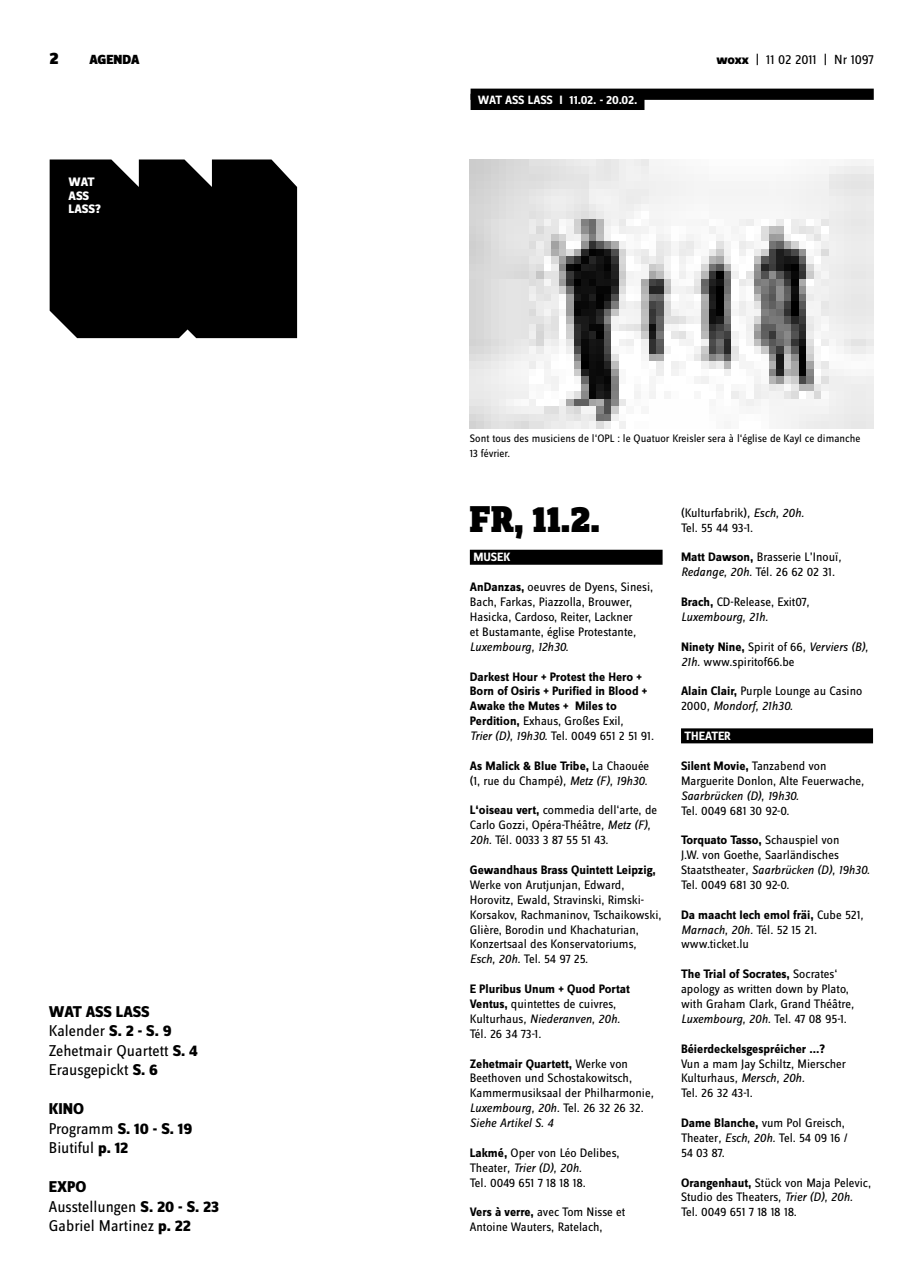
<style>
.page{position:relative;width:922px;height:1276px;background:#fff}
.page>*{position:absolute;margin:0;border:0;box-sizing:border-box;transform-origin:0 0}
.t1{font:900 38.75px "Zine Slab Dis";color:#000}
.t2{font:900 17.5px "Zine Sans Dis";color:#000}
.t3{font:16.25px/19.5px "Zine Sans Dis";color:#000}
.t4{font:800 16.25px/19.5px "Zine Sans Dis";color:#000}
.t5{font:13.75px "Zine Sans Dis";color:#000}
.t6{font:900 13.75px "Zine Sans Dis";color:#000}
.t7{font:12.75px/14.9px "Zine Sans Dis";color:#000}
.t8{font:700 12.75px/14.9px "Zine Sans Dis";color:#000}
.t9{font:800 12.75px/13.8px "Zine Sans Dis";letter-spacing:-.01em;color:#fff}
.t10{font:700 12.5px "Zine Sans Dis";letter-spacing:-.01em;color:#fff}
.t11{font:11.25px/14.9px "Zine Sans Dis";color:#000}
.s1{font-weight:800}
.s2{font-weight:400}
.s3{font-weight:700}
.s4{font-style:italic}
.s5{font-weight:400;font-style:italic}
</style>
<div class="page">
<div style="left:469px;top:550px;width:193px;height:15px;background:#000"></div>
<div style="left:680px;top:728px;width:192px;height:15px;background:#000"></div>
<div style="left:50px;top:159px;width:247px;height:179px;background:#000"></div>
<div style="left:470px;top:89px;width:403px;height:11px;background:#000"></div>
<div style="left:470px;top:94px;width:174px;height:16px;background:#000"></div>
<img style="left:469px;top:159px;width:403px;height:269px">
<h2 class="t2" style="left:50px;top:49px;width:11px">2</h2>
<p class="t6" style="left:89px;top:53px;width:52px">AGENDA</p>
<p class="t5" style="left:716px;top:53px;width:159px"><span class="s1">woxx</span> | 11 02 2011 | Nr 1097</p>
<p class="t9" style="left:69px;top:176px;width:34px">WAT<br>ASS<br>LASS?</p>
<p class="t3" style="left:49px;top:1002px;width:150px"><span class="s1">WAT ASS LASS<br></span>Kalender <span class="s1">S. 2 - S. 9<br></span>Zehetmair Quartett <span class="s1">S. 4<br></span>Erausgepickt <span class="s1">S. 6</span></p>
<p class="t4" style="left:49px;top:1100px;width:145px">KINO<br><span class="s2">Programm</span> S. 10 - S. 19<br><span class="s2">Biutiful</span> p. 12</p>
<p class="t3" style="left:49px;top:1178px;width:172px"><span class="s1">EXPO<br></span>Ausstellungen <span class="s1">S. 20 - S. 23<br></span>Gabriel Martinez <span class="s1">p. 22</span></p>
<p class="t10" style="left:477px;top:93px;width:161px">WAT ASS LASS I 11.02. - 20.02.</p>
<p class="t11" style="left:469px;top:431px;width:392px">Sont tous des musiciens de l‘OPL : le Quatuor Kreisler sera à l‘église de Kayl ce dimanche<br>13 février.</p>
<h1 class="t1" style="left:469px;top:498px;width:132px">Fr, 11.2.</h1>
<p class="t10" style="left:473px;top:551px;width:39px">musek</p>
<p class="t7" style="left:469px;top:580px;width:185px"><span class="s3">AnDanzas,</span> oeuvres de Dyens, Sinesi,<br>Bach, Farkas, Piazzolla, Brouwer,<br>Hasicka, Cardoso, Reiter, Lackner<br>et Bustamante, église Protestante<span class="s4">,<br>Luxembourg, 12h30.</span></p>
<p class="t8" style="left:469px;top:669px;width:186px">Darkest Hour + Protest the Hero +<br>Born of Osiris + Purified in Blood +<br>Awake the Mutes + Miles to<br>Perdition, <span class="s2">Exhaus, Großes Exil</span><span class="s5">,<br>Trier (D), 19h30.</span> <span class="s2">Tel. 0049 651 2 51 91.</span></p>
<p class="t7" style="left:469px;top:759px;width:181px"><span class="s3">As Malick &amp; Blue Tribe,</span> La Chaouée (1, rue du Champé)<span class="s4">, Metz (F), 19h30.</span></p>
<p class="t7" style="left:469px;top:803px;width:189px"><span class="s3">L‘oiseau vert,</span> commedia dell‘arte, de<br>Carlo Gozzi, Opéra-Théâtre<span class="s4">, Metz (F),<br>20h.</span> Tél. 0033 3 87 55 51 43.</p>
<p class="t8" style="left:469px;top:863px;width:187px">Gewandhaus Brass Quintett Leipzig,</p>
<p class="t7" style="left:469px;top:878px;width:193px">Werke von Arutjunjan, Edward, Horovitz, Ewald, Stravinski, Rimski-Korsakov, Rachmaninov, Tschaikowski, Glière, Borodin und Khachaturian, Konzertsaal des Konservatoriums<span class="s4">, Esch, 20h.</span> Tel. 54 97 25.</p>
<p class="t7" style="left:469px;top:982px;width:161px"><span class="s3">E Pluribus Unum + Quod Portat<br>Ventus,</span> quintettes de cuivres,<br>Kulturhaus<span class="s4">, Niederanven, 20h.<br></span>Tél. 26 34 73-1.</p>
<p class="t7" style="left:469px;top:1056px;width:185px"><span class="s3">Zehetmair Quartett,</span> Werke von<br>Beethoven und Schostakowitsch,<br>Kammermusiksaal der Philharmonie<span class="s4">,<br>Luxembourg, 20h.</span> Tel. 26 32 26 32.<br><span class="s4">Siehe Artikel S. 4</span></p>
<p class="t7" style="left:469px;top:1146px;width:151px"><span class="s3">Lakmé,</span> Oper von Léo Delibes,<br>Theater<span class="s4">, Trier (D), 20h.<br></span>Tel. 0049 651 7 18 18 18.</p>
<p class="t7" style="left:469px;top:1205px;width:157px"><span class="s3">Vers à verre,</span> avec Tom Nisse et<br>Antoine Wauters, Ratelach,</p>
<p class="t7" style="left:680px;top:506px;width:125px">(Kulturfabrik)<span class="s4">, Esch, 20h.<br></span>Tel. 55 44 93-1.</p>
<p class="t7" style="left:680px;top:550px;width:162px"><span class="s3">Matt Dawson,</span> Brasserie L’Inouï<span class="s4">,<br>Redange, 20h.</span> Tél. 26 62 02 31.</p>
<p class="t7" style="left:680px;top:595px;width:130px"><span class="s3">Brach,</span> CD-Release, Exit07<span class="s4">,<br>Luxembourg, 21h.</span></p>
<p class="t7" style="left:680px;top:640px;width:188px"><span class="s3">Ninety Nine,</span> Spirit of 66<span class="s4">, Verviers (B),<br>21h.</span> www.spiritof66.be</p>
<p class="t7" style="left:680px;top:684px;width:183px"><span class="s3">Alain Clair,</span> Purple Lounge au Casino<br>2000<span class="s4">, Mondorf, 21h30.</span></p>
<p class="t10" style="left:684px;top:729px;width:46px">th eater</p>
<p class="t7" style="left:680px;top:759px;width:185px"><span class="s3">Silent Movie,</span> Tanzabend von<br>Marguerite Donlon, Alte Feuerwache<span class="s4">,<br>Saarbrücken (D), 19h30.</span></p>
<p class="t7" style="left:680px;top:803px;width:110px">Tel. 0049 681 30 92-0.</p>
<p class="t7" style="left:680px;top:833px;width:190px"><span class="s3">Torquato Tasso,</span> Schauspiel von<br>J.W. von Goethe, Saarländisches<br>Staatstheater<span class="s4">, Saarbrücken (D), 19h30.<br></span>Tel. 0049 681 30 92-0.</p>
<p class="t7" style="left:680px;top:908px;width:184px"><span class="s3">Da maacht Iech emol fräi,</span> Cube 521<span class="s4">,<br>Marnach, 20h.</span> Tél. 52 15 21. www.ticket.lu</p>
<p class="t7" style="left:680px;top:967px;width:175px"><span class="s3">The Trial of Socrates,</span> Socrates‘ apology as written down by Plato, with Graham Clark, Grand Théâtre<span class="s4">, Luxembourg, 20h.</span> Tel. 47 08 95-1.</p>
<p class="t8" style="left:680px;top:1041px;width:146px">Béierdeckelsgespréicher ...?</p>
<p class="t7" style="left:680px;top:1056px;width:166px">Vun a mam Jay Schiltz, Mierscher<br>Kulturhaus<span class="s4">, Mersch, 20h.<br></span>Tel. 26 32 43-1.</p>
<p class="t7" style="left:680px;top:1116px;width:168px"><span class="s3">Dame Blanche,</span> vum Pol Greisch,<br>Theater<span class="s4">, Esch, 20h.</span> Tel. 54 09 16 /<br>54 03 87.</p>
<p class="t7" style="left:680px;top:1175px;width:191px"><span class="s3">Orangenhaut,</span> Stück von Maja Pelevic,<br>Studio des Theaters<span class="s4">, Trier (D), 20h.<br></span>Tel. 0049 651 7 18 18 18.</p>
</div>
